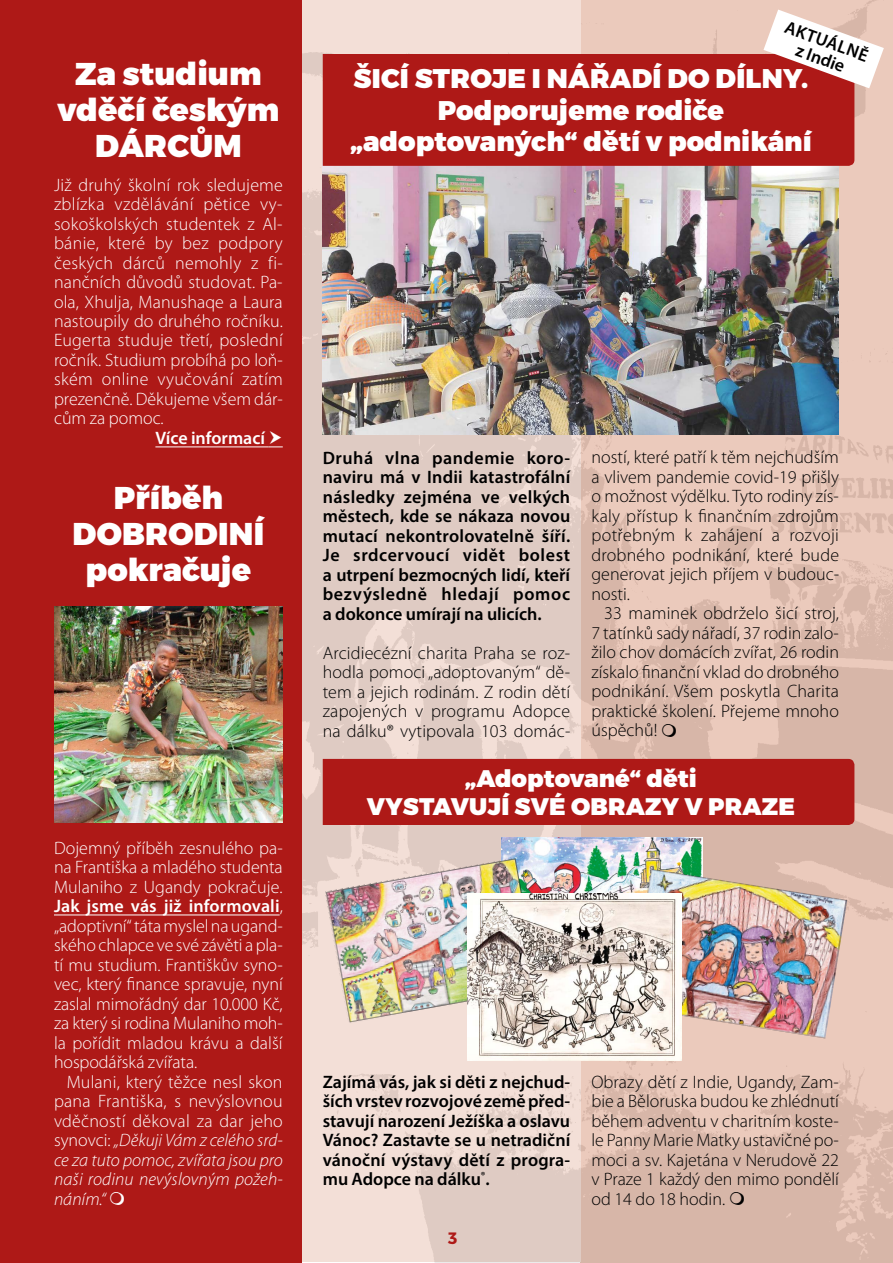
<style>
.page{position:relative;width:893px;height:1263px;background:#fff}
.page>*{position:absolute;margin:0;border:0;box-sizing:border-box;transform-origin:0 0}
.t1{font:900 31.5px/36px "Montserrat";color:#fff;text-align:center}
.t2{font:900 27px/31.5px "Montserrat";letter-spacing:.01em;color:#fff;text-align:center}
.t3{font:900 24px/28.5px "Montserrat";letter-spacing:.01em;color:#fff;text-align:center}
.t4{font:300 18px/19.5px "Myriad Pro";letter-spacing:.005em;color:#fff;text-align:justify}
.t5{font:300 18px/19.5px "Myriad Pro";letter-spacing:.005em;color:#000;text-align:justify}
.t6{font:600 18px/19.5px "Myriad Pro";color:#000;text-align:justify}
.t7{font:600 18px "Myriad Pro";color:#fff}
.t8{font:700 16.5px "Montserrat";color:#ae1917}
.s1{font-weight:600}
.s2{font-style:italic}
</style>
<div class="page">
<img style="left:301px;top:0;width:592px;height:1263px">
<img style="left:502px;top:837px;width:200px;height:56px">
<img style="left:323px;top:166px;width:516px;height:269px">
<div style="left:0;top:0;width:301px;height:1263px;background:#ae1917"></div>
<div style="left:323px;top:54px;width:531px;height:112px;background:#ae1917"></div>
<hr style="left:54px;top:914px;width:226px;height:1px;background:#fff">
<hr style="left:155px;top:446px;width:113px;height:1px;background:#fff">
<img style="left:54px;top:606px;width:229px;height:217px">
<svg style="left:763px;top:10px;width:121px;height:78px"></svg>
<img style="left:325px;top:858px;width:215px;height:166px">
<img style="left:627px;top:868px;width:220px;height:172px">
<div style="left:323px;top:759px;width:531px;height:66px;background:#ae1917"></div>
<img style="left:467px;top:893px;width:215px;height:167px">
<svg style="left:662px;top:723px;width:14px;height:14px"></svg>
<svg style="left:730px;top:1191px;width:14px;height:14px"></svg>
<svg style="left:268px;top:446px;width:15px;height:1px"></svg>
<h1 class="t1" style="left:57px;top:56px;width:223px">Za studium vděčí českým dárcům</h1>
<p class="t4" style="left:54px;top:175px;width:230px">Již druhý školní rok sledujeme zblízka vzdělávání pětice vy&shy;sokoškolských studentek z Al&shy;bánie, které by bez podpory českých dárců nemohly z fi&shy;nančních důvodů studovat. Pa&shy;ola, Xhulja, Manushaqe a Laura nastoupily do druhého ročníku.<br>Eugerta studuje třetí, poslední ročník. Studium probíhá po loň&shy;ském online vyučování zatím prezenčně. Děkujeme všem dár&shy;cům za pomoc.</p>
<p class="t7" style="left:155px;top:426px;width:111px">Více informací</p>
<h1 class="t1" style="left:72px;top:481px;width:193px">Příběh dobrodiní pokračuje</h1>
<p class="t4" style="left:54px;top:838px;width:230px">Dojemný příběh zesnulého pa&shy;na Františka a mladého studenta Mulaniho z Ugandy pokračuje.<br><span class="s1">Jak jsme vás již informovali</span>, „adoptivní“ táta myslel na ugand&shy;ského chlapce ve své závěti a pla&shy;tí mu studium. Františkův syno&shy;vec, který finance spravuje, nyní zaslal mimořádný dar 10.000 Kč, za který si rodina Mulaniho moh&shy;la pořídit mladou krávu a další hospodářská zvířata.</p>
<p class="t4" style="left:54px;top:1072px;width:230px;text-indent:13px">Mulani, který těžce nesl skon pana Františka, s nevýslovnou vděčností děkoval za dar jeho synovci: <span class="s2">„Děkuji Vám z celého srd&shy;ce za tuto pomoc, zvířata jsou pro naši rodinu nevýslovným požeh&shy;náním.“</span></p>
<p class="t6" style="left:789px;top:17px;width:89px;line-height:18px;text-align:center;rotate:20deg">Aktuálně z Indie</p>
<h2 class="t2" style="left:350px;top:64px;width:463px">Šicí stroje i nářadí do dílny.<br>Podporujeme rodiče „adoptovaných“ dětí v podnikání</h2>
<p class="t6" style="left:323px;top:447px;width:249px">Druhá vlna pandemie koro&shy;naviru má v Indii katastrofální následky zejména ve velkých městech, kde se nákaza novou mutací nekontrolovatelně šíří.<br>Je srdcervoucí vidět bolest a utrpení bezmocných lidí, kteří bezvýsledně hledají pomoc a dokonce umírají na ulicích.</p>
<p class="t5" style="left:323px;top:643px;width:249px">Arcidiecézní charita Praha se roz&shy;hodla pomoci „adoptovaným“ dě&shy;tem a jejich rodinám. Z rodin dětí zapojených v programu Adopce na dálku® vytipovala 103 domác-</p>
<p class="t5" style="left:591px;top:448px;width:249px">ností, které patří k těm nejchudším a vlivem pandemie covid-19 přišly o možnost výdělku. Tyto rodiny zís&shy;kaly přístup k finančním zdrojům potřebným k zahájení a rozvoji drobného podnikání, které bude generovat jejich příjem v budouc&shy;nosti.</p>
<p class="t5" style="left:591px;top:603px;width:249px;text-indent:13px">33 maminek obdrželo šicí stroj, 7 tatínků sady nářadí, 37 rodin zalo&shy;žilo chov domácích zvířat, 26 rodin získalo finanční vklad do drobného podnikání. Všem poskytla Charita praktické školení. Přejeme mnoho úspěchů!</p>
<h3 class="t3" style="left:367px;top:765px;width:430px">„Adoptované“ děti<br>vystavují sv é obrazy v Praze</h3>
<p class="t6" style="left:323px;top:1071px;width:249px">Zajímá vás, jak si děti z nejchud&shy;ších vrstev rozvojové země před&shy;stavují narození Ježíška a oslavu Vánoc? Zastavte se u netradiční vánoční výstavy dětí z progra&shy;mu Adopce na dálku<sup>®</sup>.</p>
<p class="t5" style="left:591px;top:1072px;width:249px">Obrazy dětí z Indie, Ugandy, Zam&shy;bie a Běloruska budou ke zhlédnutí během adventu v charitním koste&shy;le Panny Marie Matky ustavičné po&shy;moci a sv. Kajetána v Nerudově 22 v Praze 1 každý den mimo pondělí od 14 do 18 hodin.</p>
<p class="t8" style="left:448px;top:1228px;width:11px">3</p>
</div>
